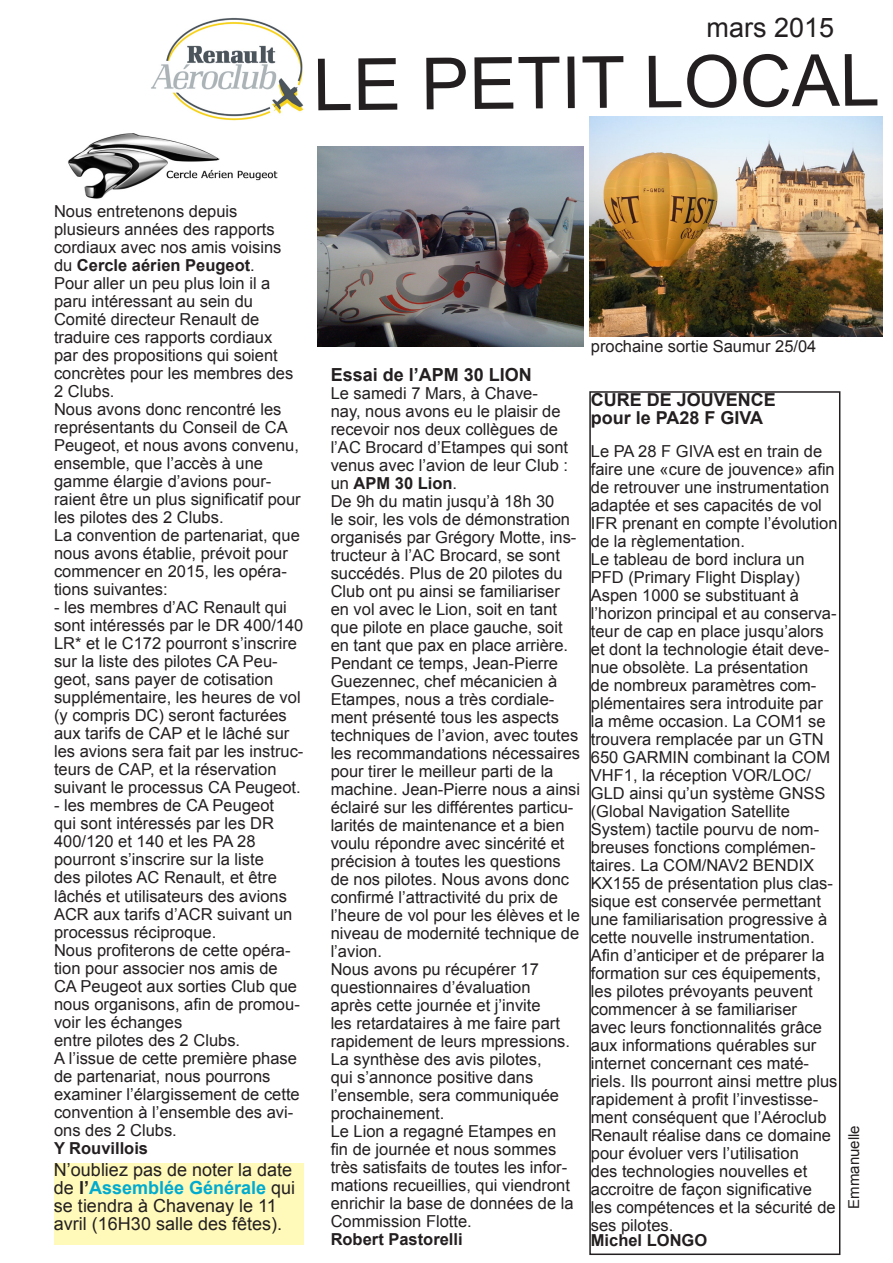
<style>
.page{position:relative;width:893px;height:1263px;background:#fff}
.page>*{position:absolute;margin:0;border:0;box-sizing:border-box;transform-origin:0 0}
.t1{font:72px "Arial";color:#231f20}
.t2{font:27px "Arial";color:#231f20}
.t3{font:18px/18px "Arial";color:#231f20}
.t4{font:700 18px "Arial";color:#231f20}
.t5{font:700 17.85px "Arial";color:#231f20}
.t6{font:16.5px/18px "Arial";color:#231f20}
.t7{font:700 16.5px "Arial";color:#231f20}
.t8{font:15px "Arial";color:#231f20}
.s1{font-weight:700}
.s2{font-weight:700;color:#00abcf}
</style>
<div class="page">
<div style="left:589px;top:391px;width:251px;height:864px;border:2px solid #231f20"></div>
<div style="left:54px;top:1163px;width:250px;height:82px;background:#fff9ba"></div>
<img style="left:68px;top:120px;width:210px;height:79px">
<img style="left:151px;top:18px;width:153px;height:102px">
<img style="left:317px;top:147px;width:267px;height:200px">
<img style="left:589px;top:117px;width:293px;height:220px">
<p class="t2" style="left:707px;top:10px;width:129px">mars 2015</p>
<p class="t1" style="left:312px;top:40px;width:568px;rotate:-1deg">LE PETIT LOCAL</p>
<p class="t6" style="left:54px;top:203px;width:185px">Nous entretenons depuis</p>
<p class="t6" style="left:54px;top:221px;width:222px">plusieurs années des rapports</p>
<p class="t6" style="left:54px;top:239px;width:229px">cordiaux avec nos amis voisins du <span class="s1">Cercle aérien Peugeot</span>.</p>
<p class="t6" style="left:54px;top:275px;width:218px">Pour aller un peu plus loin il a paru intéressant au sein du</p>
<p class="t6" style="left:54px;top:311px;width:241px">Comité directeur Renault de traduire ces rapports cordiaux par des propositions qui soient concrètes pour les membres des<br>2 Clubs.</p>
<p class="t6" style="left:54px;top:401px;width:248px">Nous avons donc rencontré les représentants du Conseil de CA<br>Peugeot, et nous avons convenu, ensemble, que l’accès à une gamme élargie d’avions pour&shy;raient être un plus significatif pour les pilotes des 2 Clubs.</p>
<p class="t6" style="left:54px;top:527px;width:247px">La convention de partenariat, que nous avons établie, prévoit pour commencer en 2015, les opéra&shy;tions suivantes:</p>
<p class="t6" style="left:54px;top:599px;width:251px">- les membres d’AC Renault qui sont intéressés par le DR 400/140<br>LR* et le C172 pourront s’inscrire sur la liste des pilotes CA Peu&shy;geot, sans payer de cotisation supplémentaire, les heures de vol (y compris DC) seront facturées aux tarifs de CAP et le lâché sur les avions sera fait par les instruc&shy;teurs de CAP, et la réservation suivant le processus CA Peugeot.</p>
<p class="t6" style="left:54px;top:797px;width:240px">- les membres de CA Peugeot qui sont intéressés par les DR<br>400/120 et 140 et les PA 28 pourront s’inscrire sur la liste des pilotes AC Renault, et être lâchés et utilisateurs des avions<br>ACR aux tarifs d’ACR suivant un processus réciproque.</p>
<p class="t6" style="left:54px;top:941px;width:247px">Nous profiterons de cette opéra&shy;tion pour associer nos amis de<br>CA Peugeot aux sorties Club que nous organisons, afin de promou&shy;voir les échanges</p>
<p class="t6" style="left:54px;top:1031px;width:188px">entre pilotes des 2 Clubs.</p>
<p class="t6" style="left:54px;top:1049px;width:247px">A l’issue de cette première phase de partenariat, nous pourrons examiner l’élargissement de cette convention à l’ensemble des avi&shy;ons des 2 Clubs.</p>
<p class="t7" style="left:54px;top:1137px;width:96px">Y Rouvillois</p>
<p class="t3" style="left:54px;top:1161px;width:243px">N’oubliez pas de noter la date de <span class="s1">l’</span><span class="s2">Assemblée Générale</span> qui se tiendra à Chavenay le 11 avril (16H30 salle des fêtes).</p>
<p class="t4" style="left:331px;top:362px;width:203px">Essai de l’APM 30 LION</p>
<p class="t6" style="left:331px;top:384px;width:239px">Le samedi 7 Mars, à Chave&shy;nay, nous avons eu le plaisir de recevoir nos deux collègues de l’AC Brocard d’Etampes qui sont venus avec l’avion de leur Club : un <span class="s1">APM 30 Lion</span>.</p>
<p class="t6" style="left:331px;top:492px;width:247px">De 9h du matin jusqu’à 18h 30<br>le soir, les vols de démonstration organisés par Grégory Motte, ins&shy;tructeur à l’AC Brocard, se sont succédés. Plus de 20 pilotes du<br>Club ont pu ainsi se familiariser en vol avec le Lion, soit en tant que pilote en place gauche, soit en tant que pax en place arrière.</p>
<p class="t6" style="left:331px;top:654px;width:251px">Pendant ce temps, Jean-Pierre<br>Guezennec, chef mécanicien à<br>Etampes, nous a très cordiale&shy;ment présenté tous les aspects techniques de l’avion, avec toutes les recommandations nécessaires pour tirer le meilleur parti de la machine. Jean-Pierre nous a ainsi éclairé sur les différentes particu&shy;larités de maintenance et a bien voulu répondre avec sincérité et précision à toutes les questions de nos pilotes. Nous avons donc confirmé l’attractivité du prix de l’heure de vol pour les élèves et le niveau de modernité technique de l’avion.</p>
<p class="t6" style="left:331px;top:960px;width:241px">Nous avons pu récupérer 17 questionnaires d’évaluation après cette journée et j’invite<br>les retardataires à me faire part rapidement de leurs mpressions.<br>La synthèse des avis pilotes,<br>qui s’annonce positive dans l’ensemble, sera communiquée prochainement.</p>
<p class="t6" style="left:331px;top:1122px;width:245px">Le Lion a regagné Etampes en fin de journée et nous sommes très satisfaits de toutes les infor&shy;mations recueillies, qui viendront enrichir la base de données de la<br>Commission Flotte.</p>
<p class="t7" style="left:331px;top:1228px;width:134px">Robert Pastorelli</p>
<p class="t6" style="left:591px;top:337px;width:227px">prochaine sortie Saumur 25/04</p>
<p class="t5" style="left:591px;top:388px;width:187px">CURE DE JOUVENCE</p>
<p class="t5" style="left:591px;top:406px;width:174px">pour le PA28 F GIVA</p>
<p class="t6" style="left:591px;top:442px;width:248px">Le PA 28 F GIVA est en train de faire une «cure de jouvence» afin de retrouver une instrumentation adaptée et ses capacités de vol<br>IFR prenant en compte l’évolution de la règlementation.</p>
<p class="t6" style="left:591px;top:550px;width:247px">Le tableau de bord inclura un<br>PFD (Primary Flight Display)<br>Aspen 1000 se substituant à l’horizon principal et au conserva&shy;teur de cap en place jusqu’alors et dont la technologie était deve&shy;nue obsolète. La présentation<br>de nombreux paramètres com&shy;plémentaires sera introduite par la même occasion. La COM1 se trouvera remplacée par un GTN<br>650 GARMIN combinant la COM<br>VHF1, la réception VOR/LOC/<br>GLD ainsi qu’un système GNSS (Global Navigation Satellite<br>System) tactile pourvu de nom&shy;breuses fonctions complémen&shy;taires. La COM/NAV2 BENDIX<br>KX155 de présentation plus clas&shy;sique est conservée permettant une familiarisation progressive à cette nouvelle instrumentation.</p>
<p class="t6" style="left:591px;top:946px;width:248px">Afin d’anticiper et de préparer la formation sur ces équipements, les pilotes prévoyants peuvent commencer à se familiariser<br>avec leurs fonctionnalités grâce aux informations quérables sur internet concernant ces maté&shy;riels. Ils pourront ainsi mettre plus rapidement à profit l’investisse&shy;ment conséquent que l’Aéroclub<br>Renault réalise dans ce domaine pour évoluer vers l’utilisation<br>des technologies nouvelles et accroitre de façon significative<br>les compétences et la sécurité de ses pilotes.</p>
<p class="t7" style="left:591px;top:1229px;width:118px">Michel LONGO</p>
<p class="t8" style="left:844px;top:1209px;width:85px;rotate:-90deg">Emmanuelle</p>
</div>
